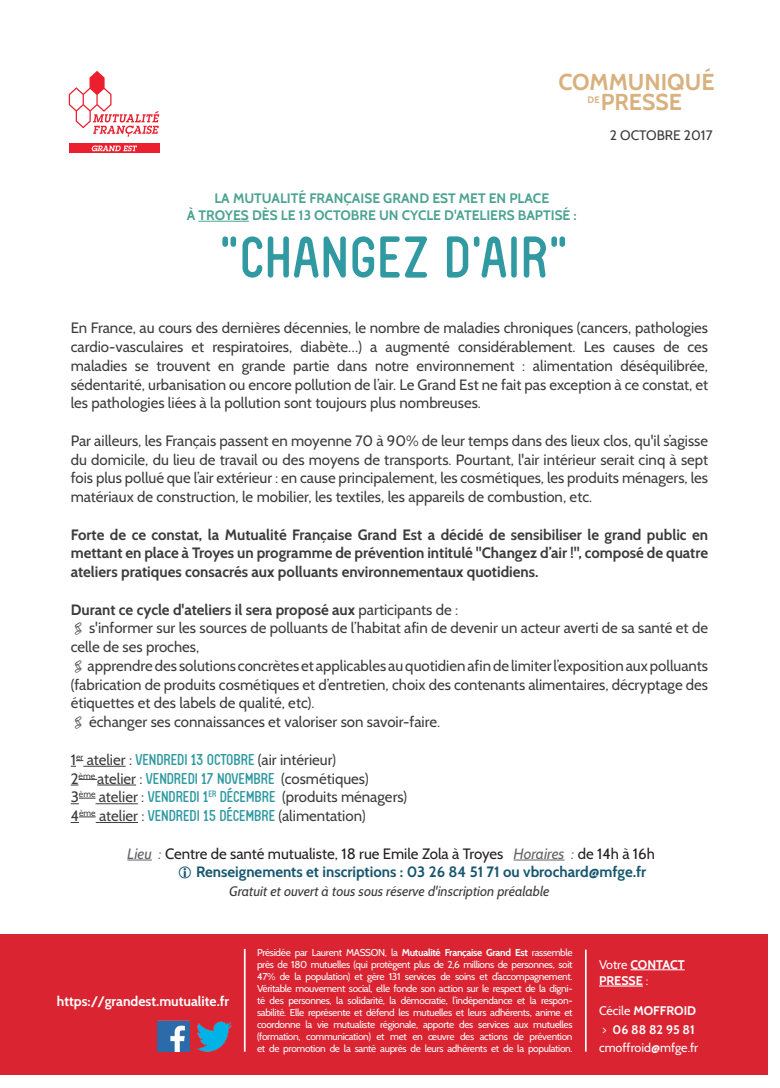
<style>
.page{position:relative;width:780px;height:1088px;background:#fff}
.page>*{position:absolute;margin:0;border:0;box-sizing:border-box;transform-origin:0 0}
.t1{font:56.25px "FV Almelo";letter-spacing:.02em;color:#3199a2}
.t2{font:700 23px/20.6px "Cabin";color:#d8b17f;text-align:center}
.t3{font:15px/18.8px "Cabin";color:#3c3c3d;text-align:justify}
.t4{font:700 15px/18.8px "Cabin";color:#3c3c3d;text-align:justify}
.t5{font:700 15px/18.8px "Cabin";color:#185770}
.t6{font:700 13.75px/16.5px "Cabin";color:#4ca391;text-align:center}
.t7{font:italic 13.75px "Cabin";color:#3c3c3d}
.t8{font:700 13.75px "Cabin";color:#fff}
.t9{font:13.75px "Cabin";color:#3c3c3d}
.t10{font:12.5px/18.8px "Cabin";color:#fff}
.t11{font:700 12.5px/16.2px "Cabin";color:#fff}
.t12{font:10px/12px "Cabin";letter-spacing:-.03em;color:#fff;text-align:justify}
.t13{font:700 9.38px "Cabin";color:#d8b17f}
.s1{font-weight:400}
.s2{font-family:"FV Almelo";color:#3199a2}
.s3{font-weight:400;font-style:italic;color:#636366}
.s4{font-weight:400;color:#231f20}
.s5{font-weight:700}
</style>
<div class="page">
<hr style="left:198px;top:221px;width:51px;height:1px;background:#4ca391">
<div style="left:0;top:934px;width:767px;height:140px;background:#da2432"></div>
<svg style="left:69px;top:71px;width:90px;height:66px"></svg>
<div style="left:69px;top:144px;width:90px;height:9px;background:#eb1f2e"></div>
<svg style="left:91px;top:145px;width:46px;height:6px"></svg>
<svg style="left:71px;top:760px;width:12px;height:7px"></svg>
<hr style="left:83px;top:766px;width:43px;height:1px;background:#3c3c3d">
<svg style="left:71px;top:779px;width:26px;height:6px"></svg>
<hr style="left:97px;top:784px;width:39px;height:1px;background:#3c3c3d">
<svg style="left:71px;top:798px;width:24px;height:6px"></svg>
<hr style="left:95px;top:803px;width:43px;height:1px;background:#3c3c3d">
<svg style="left:71px;top:817px;width:25px;height:6px"></svg>
<hr style="left:96px;top:822px;width:42px;height:1px;background:#3c3c3d">
<svg style="left:127px;top:859px;width:25px;height:1px"></svg>
<hr style="left:513px;top:859px;width:51px;height:1px;background:#636366">
<hr style="left:585px;top:949px;width:1px;height:102px;background:#fff">
<hr style="left:630px;top:969px;width:54px;height:1px;background:#fff">
<hr style="left:599px;top:986px;width:44px;height:1px;background:#fff">
<img style="left:157px;top:1020px;width:32px;height:31px">
<img style="left:196px;top:1021px;width:36px;height:31px">
<hr style="left:244px;top:949px;width:1px;height:102px;background:#fff">
<h2 class="t2" style="left:558px;top:71px;width:157px">COMMUNIQUÉ<br>PRESSE</h2>
<p class="t13" style="left:587px;top:94px;width:14px">DE</p>
<p class="t6" style="left:187px;top:190px;width:391px">LA MUTUALITÉ FRANÇAISE GRAND EST MET EN PLACE<br>À TROYES DÈS LE 13 OCTOBRE UN CYCLE D'ATELIERS BAPTISÉ :</p>
<h1 class="t1" style="left:220px;top:224px;width:349px">"CHANGEZ D'AIR"</h1>
<p class="t9" style="left:609px;top:126px;width:104px">2 OCTOBRE 2017</p>
<p class="t3" style="left:71px;top:319px;width:639px">En France, au cours des dernières décennies, le nombre de maladies chroniques (cancers, pathologies cardio-vasculaires et respiratoires, diabète…) a augmenté considérablement. Les causes de ces maladies se trouvent en grande partie dans notre environnement : alimentation déséquilibrée, sédentarité, urbanisation ou encore pollution de l’air. Le Grand Est ne fait pas exception à ce constat, et les pathologies liées à la pollution sont toujours plus nombreuses.</p>
<p class="t3" style="left:71px;top:431px;width:639px">Par ailleurs, les Français passent en moyenne 70 à 90% de leur temps dans des lieux clos, qu'il s’agisse du domicile, du lieu de travail ou des moyens de transports. Pourtant, l'air intérieur serait cinq à sept fois plus pollué que l’air extérieur : en cause principalement, les cosmétiques, les produits ménagers, les matériaux de construction, le mobilier, les textiles, les appareils de combustion, etc.</p>
<p class="t4" style="left:71px;top:525px;width:639px">Forte de ce constat, la Mutualité Française Grand Est a décidé de sensibiliser le grand public en mettant en place à Troyes un programme de prévention intitulé "Changez d’air !", composé de quatre ateliers pratiques consacrés aux polluants environnementaux quotidiens.</p>
<p class="t4" style="left:71px;top:600px;width:389px">Durant ce cycle d'ateliers il sera proposé aux <span class="s1">participants de :</span></p>
<p class="t3" style="left:89px;top:619px;width:620px">s'informer sur les sources de polluants de l’habitat afin de devenir un acteur averti de sa santé et de</p>
<p class="t3" style="left:71px;top:637px;width:130px">celle de ses proches,</p>
<p class="t3" style="left:88px;top:656px;width:622px">apprendre des solutions concrètes et applicables au quotidien afin de limiter l’exposition aux polluants</p>
<p class="t3" style="left:71px;top:675px;width:639px">(fabrication de produits cosmétiques et d’entretien, choix des contenants alimentaires, décryptage des</p>
<p class="t3" style="left:71px;top:694px;width:245px">étiquettes et des labels de qualité, etc).</p>
<p class="t3" style="left:89px;top:712px;width:352px">échanger ses connaissances et valoriser son savoir-faire.</p>
<p class="t3" style="left:71px;top:750px;width:338px;text-align:left">1<sup>er</sup> atelier : <span class="s2">VENDREDI 13 OCTOBRE</span> (air intérieur)<br>2<sup>ème</sup> atelier : <span class="s2">VENDREDI 17 NOVEMBRE</span> (cosmétiques)<br>3<sup>ème</sup> atelier : <span class="s2">VENDREDI 1</span><sup>ER</sup> <span class="s2">DÉCEMBRE</span> (produits ménagers)<br>4<sup>ème</sup> atelier : <span class="s2">VENDREDI 15 DÉCEMBRE</span> (alimentation)</p>
<p class="t5" style="left:196px;top:844px;width:460px;text-indent:-69px"><span class="s3">Lieu :</span> <span class="s4">Centre de santé mutualiste, 18 rue Emile Zola à Troyes</span> <span class="s3">Horaires :</span> <span class="s4">de 14h à 16h<br></span>Renseignements et inscriptions : 03 26 84 51 71 ou vbrochard@mfge.fr</p>
<p class="t7" style="left:229px;top:883px;width:322px">Gratuit et ouvert à tous sous réserve d'inscription préalable</p>
<p class="t8" style="left:57px;top:993px;width:174px">https://grandest.mutualite.fr</p>
<p class="t12" style="left:257px;top:946px;width:317px">Présidée par Laurent MASSON, la <span class="s5">Mutualité Française Grand Est</span> rassemble près de 180 mutuelles (qui protègent plus de 2,6 millions de personnes, soit 47% de la population) et gère 131 services de soins et d’accompagnement.<br>Véritable mouvement social, elle fonde son action sur le respect de la digni&shy;té des personnes, la solidarité, la démocratie, l’indépendance et la respon&shy;sabilité. Elle représente et défend les mutuelles et leurs adhérents, anime et coordonne la vie mutualiste régionale, apporte des services aux mutuelles (formation, communication) et met en œuvre des actions de prévention et de promotion de la santé auprès de leurs adhérents et de la population.</p>
<p class="t11" style="left:599px;top:956px;width:87px"><span class="s1">Votre</span> CONTACT<br>PRESSE <span class="s1">:</span></p>
<p class="t10" style="left:599px;top:1001px;width:101px">Cécile <span class="s5">MOFFROID </span>&gt; <span class="s5">06 88 82 95 81 </span>cmoffroid@mfge.fr</p>
</div>
